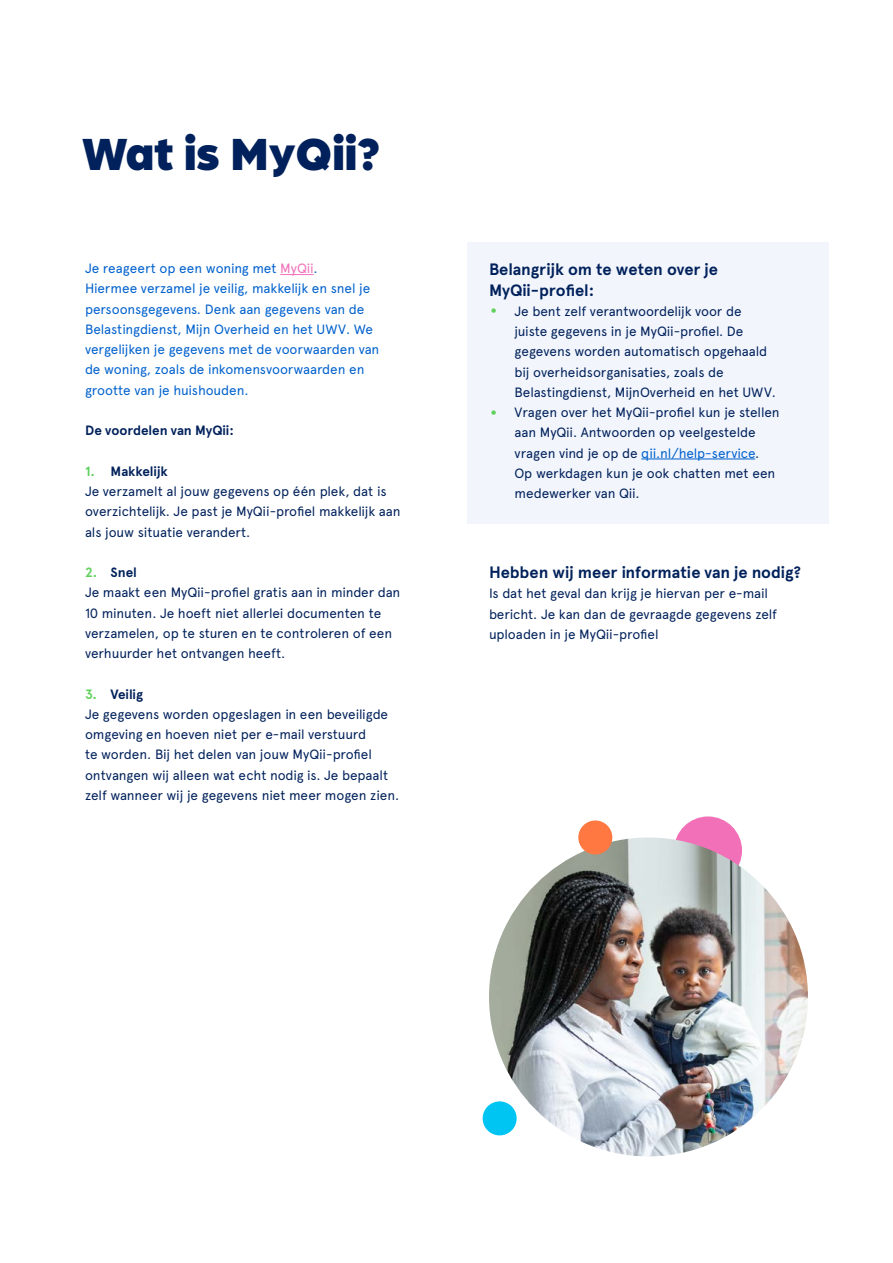
<style>
.page{position:relative;width:893px;height:1263px;background:#fff}
.page>*{position:absolute;margin:0;border:0;box-sizing:border-box;transform-origin:0 0}
.t1{font:900 48px "Arboria";color:#00215b}
.t2{font:700 16.5px/20.2px "Apercu Pro";letter-spacing:-.005em;color:#00215b}
.t3{font:13.5px/20.2px "Apercu Pro";letter-spacing:-.01em;color:#00215b}
.t4{font:13.5px/20.2px "Apercu Pro";letter-spacing:-.005em;color:#0061cd}
.t5{font:700 13.5px "Apercu Pro";letter-spacing:-.005em;color:#00215b}
.s1{color:#f170b8}
.s2{font-weight:700;color:#60d15d}
.s3{font-weight:700}
.s4{font-size:28.5px;color:#60d15d}
.s5{color:#0061cd}
</style>
<div class="page">
<div style="left:674px;top:816px;width:68px;height:68px;background:#f170b8;border-radius:50%"></div>
<img style="left:489px;top:837px;width:319px;height:319px;border-radius:159px">
<div style="left:468px;top:243px;width:361px;height:281px;background:#f2f5fc"></div>
<hr style="left:280px;top:274px;width:34px;height:1px;background:#f170b8">
<div style="left:578px;top:820px;width:34px;height:34px;background:#ff7842;border-radius:50%"></div>
<div style="left:483px;top:1101px;width:34px;height:34px;background:#00c5f2;border-radius:50%"></div>
<hr style="left:641px;top:459px;width:114px;height:1px;background:#0061cd">
<h1 class="t1" style="left:82px;top:120px;width:300px">Wat is MyQii?</h1>
<p class="t4" style="left:85px;top:257px;width:296px">Je reageert op een woning met <span class="s1">MyQii</span>.<br>Hiermee verzamel je veilig, makkelijk en snel je persoonsgegevens. Denk aan gegevens van de Belastingdienst, Mijn Overheid en het UWV. We vergelijken je gegevens met de voorwaarden van de woning, zoals de inkomensvoorwaarden en grootte van je huishouden.</p>
<p class="t5" style="left:85px;top:420px;width:150px">De voordelen van MyQii:</p>
<p class="t3" style="left:85px;top:460px;width:317px"><span class="s2">1.</span> <span class="s3">Makkelijk<br></span>Je verzamelt al jouw gegevens op één plek, dat is overzichtelijk. Je past je MyQii-profiel makkelijk aan als jouw situatie verandert.</p>
<p class="t3" style="left:85px;top:561px;width:317px"><span class="s2">2.</span> <span class="s3">Snel<br></span>Je maakt een MyQii-profiel gratis aan in minder dan 10 minuten. Je hoeft niet allerlei documenten te verzamelen, op te sturen en te controleren of een verhuurder het ontvangen heeft.</p>
<p class="t3" style="left:85px;top:683px;width:316px"><span class="s2">3.</span> <span class="s3">Veilig<br></span>Je gegevens worden opgeslagen in een beveiligde omgeving en hoeven niet per e-mail verstuurd<br>te worden. Bij het delen van jouw MyQii-profiel ontvangen wij alleen wat echt nodig is. Je bepaalt zelf wanneer wij je gegevens niet meer mogen zien.</p>
<p class="t2" style="left:489px;top:259px;width:230px">Belangrijk om te weten over je<br>MyQii-profiel:</p>
<p class="t3" style="left:514px;top:300px;width:263px;text-indent:-26px"><span class="s4">•</span> Je bent zelf verantwoordelijk voor de juiste gegevens in je MyQii-profiel. De gegevens worden automatisch opgehaald bij overheidsorganisaties, zoals de Belastingdienst, MijnOverheid en het UWV.</p>
<p class="t3" style="left:514px;top:401px;width:267px;text-indent:-26px"><span class="s4">•</span> Vragen over het MyQii-profiel kun je stellen aan MyQii. Antwoorden op veelgestelde vragen vind je op de <span class="s5">qii.nl/help-service</span>.<br>Op werkdagen kun je ook chatten met een medewerker van Qii.</p>
<p class="t2" style="left:489px;top:562px;width:314px">Hebben wij meer informatie van je nodig?</p>
<p class="t3" style="left:489px;top:583px;width:290px">Is dat het geval dan krijg je hiervan per e-mail bericht. Je kan dan de gevraagde gegevens zelf uploaden in je MyQii-profiel</p>
</div>
